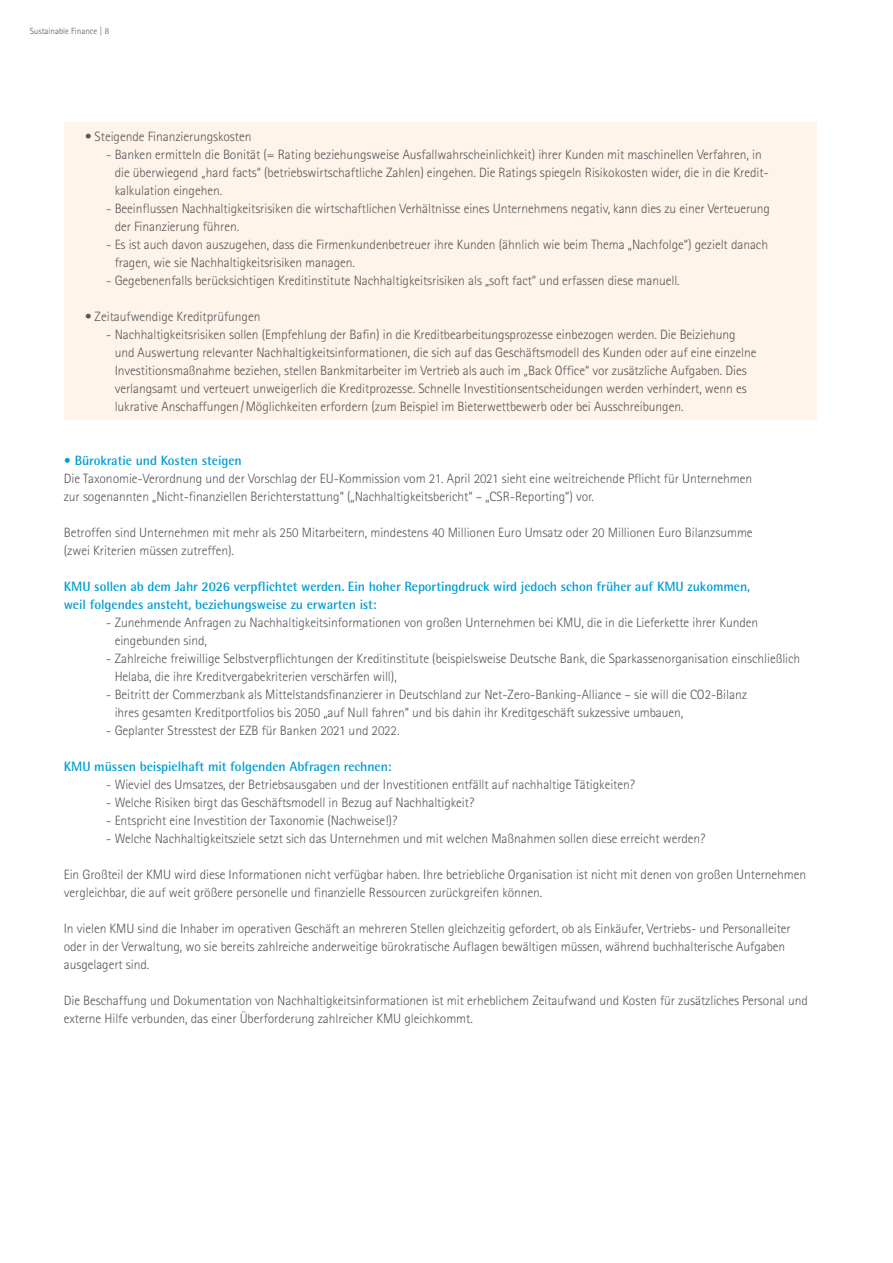
<style>
.page{position:relative;width:893px;height:1263px;background:#fff}
.page>*{position:absolute;margin:0;border:0;box-sizing:border-box;transform-origin:0 0}
.t1{font:300 13.5px/18px "Agfa Rotis Sans Serif";letter-spacing:-.005em;color:#565656}
.t2{font:700 13.5px/18px "Agfa Rotis Semisans";letter-spacing:-.005em;color:#009dd4}
.t3{font:300 9px "Agfa Rotis Sans Serif";color:#565656}
</style>
<div class="page">
<div style="left:64px;top:122px;width:752px;height:298px;background:#fef4e9"></div>
<p class="t3" style="left:30px;top:26px;width:81px">Sustainable Finance | 8</p>
<p class="t1" style="left:85px;top:128px;width:168px">• Steigende Finanzierungskosten</p>
<p class="t1" style="left:115px;top:146px;width:656px;text-indent:-8px">- Banken ermitteln die Bonität (= Rating beziehungsweise Ausfallwahrscheinlichkeit) ihrer Kunden mit maschinellen Verfahren, in die überwiegend „hard facts“ (betriebswirtschaftliche Zahlen) eingehen. Die Ratings spiegeln Risikokosten wider, die in die Kredit&shy;kalkulation eingehen.</p>
<p class="t1" style="left:115px;top:200px;width:657px;text-indent:-8px">- Beeinflussen Nachhaltigkeitsrisiken die wirtschaftlichen Verhältnisse eines Unternehmens negativ, kann dies zu einer Verteuerung der Finanzierung führen.</p>
<p class="t1" style="left:115px;top:236px;width:655px;text-indent:-8px">- Es ist auch davon auszugehen, dass die Firmenkundenbetreuer ihre Kunden (ähnlich wie beim Thema „Nachfolge“) gezielt danach fragen, wie sie Nachhaltigkeitsrisiken managen.</p>
<p class="t1" style="left:106px;top:272px;width:575px">- Gegebenenfalls berücksichtigen Kreditinstitute Nachhaltigkeitsrisiken als „soft fact“ und erfassen diese manuell.</p>
<p class="t1" style="left:85px;top:308px;width:177px">• Zeitaufwendige Kreditprüfungen</p>
<p class="t1" style="left:115px;top:326px;width:643px;text-indent:-8px">- Nachhaltigkeitsrisiken sollen (Empfehlung der Bafin) in die Kreditbearbeitungsprozesse einbezogen werden. Die Beiziehung und Auswertung relevanter Nachhaltigkeitsinformationen, die sich auf das Geschäftsmodell des Kunden oder auf eine einzelne Investitionsmaßnahme beziehen, stellen Bankmitarbeiter im Vertrieb als auch im „Back Office“ vor zusätzliche Aufgaben. Dies verlangsamt und verteuert unweigerlich die Kreditprozesse. Schnelle Investitionsentscheidungen werden verhindert, wenn es lukrative Anschaffungen/Möglichkeiten erfordern (zum Beispiel im Bieterwettbewerb oder bei Ausschreibungen.</p>
<p class="t2" style="left:64px;top:451px;width:180px">• Bürokratie und Kosten steigen</p>
<p class="t1" style="left:64px;top:470px;width:690px">Die Taxonomie-Verordnung und der Vorschlag der EU-Kommission vom 21. April 2021 sieht eine weitreichende Pflicht für Unternehmen zur sogenannten „Nicht-finanziellen Berichterstattung“ („Nachhaltigkeitsbericht“ – „CSR-Reporting“) vor.</p>
<p class="t1" style="left:64px;top:524px;width:690px">Betroffen sind Unternehmen mit mehr als 250 Mitarbeitern, mindestens 40 Millionen Euro Umsatz oder 20 Millionen Euro Bilanzsumme (zwei Kriterien müssen zutreffen).</p>
<p class="t2" style="left:64px;top:577px;width:688px">KMU sollen ab dem Jahr 2026 verpflichtet werden. Ein hoher Reportingdruck wird jedoch schon früher auf KMU zukommen, weil folgendes ansteht, beziehungsweise zu erwarten ist:</p>
<p class="t1" style="left:115px;top:614px;width:645px;text-indent:-8px">- Zunehmende Anfragen zu Nachhaltigkeitsinformationen von großen Unternehmen bei KMU, die in die Lieferkette ihrer Kunden eingebunden sind,</p>
<p class="t1" style="left:115px;top:650px;width:687px;text-indent:-8px">- Zahlreiche freiwillige Selbstverpflichtungen der Kreditinstitute (beispielsweise Deutsche Bank, die Sparkassenorganisation einschließlich<br>Helaba, die ihre Kreditvergabekriterien verschärfen will),</p>
<p class="t1" style="left:115px;top:686px;width:634px;text-indent:-8px">- Beitritt der Commerzbank als Mittelstandsfinanzierer in Deutschland zur Net-Zero-Banking-Alliance – sie will die CO2-Bilanz ihres gesamten Kreditportfolios bis 2050 „auf Null fahren“ und bis dahin ihr Kreditgeschäft sukzessive umbauen,</p>
<p class="t1" style="left:106px;top:722px;width:295px">- Geplanter Stresstest der EZB für Banken 2021 und 2022.</p>
<p class="t2" style="left:64px;top:757px;width:329px">KMU müssen beispielhaft mit folgenden Abfragen rechnen:</p>
<p class="t1" style="left:106px;top:776px;width:530px">- Wieviel des Umsatzes, der Betriebsausgaben und der Investitionen entfällt auf nachhaltige Tätigkeiten?</p>
<p class="t1" style="left:106px;top:794px;width:369px">- Welche Risiken birgt das Geschäftsmodell in Bezug auf Nachhaltigkeit?</p>
<p class="t1" style="left:106px;top:812px;width:292px">- Entspricht eine Investition der Taxonomie (Nachweise!)?</p>
<p class="t1" style="left:106px;top:830px;width:601px">- Welche Nachhaltigkeitsziele setzt sich das Unternehmen und mit welchen Maßnahmen sollen diese erreicht werden?</p>
<p class="t1" style="left:64px;top:866px;width:744px">Ein Großteil der KMU wird diese Informationen nicht verfügbar haben. Ihre betriebliche Organisation ist nicht mit denen von großen Unternehmen vergleichbar, die auf weit größere personelle und finanzielle Ressourcen zurückgreifen können.</p>
<p class="t1" style="left:64px;top:920px;width:728px">In vielen KMU sind die Inhaber im operativen Geschäft an mehreren Stellen gleichzeitig gefordert, ob als Einkäufer, Vertriebs- und Personalleiter oder in der Verwaltung, wo sie bereits zahlreiche anderweitige bürokratische Auflagen bewältigen müssen, während buchhalterische Aufgaben ausgelagert sind.</p>
<p class="t1" style="left:64px;top:992px;width:746px">Die Beschaffung und Dokumentation von Nachhaltigkeitsinformationen ist mit erheblichem Zeitaufwand und Kosten für zusätzliches Personal und externe Hilfe verbunden, das einer Überforderung zahlreicher KMU gleichkommt.</p>
</div>
